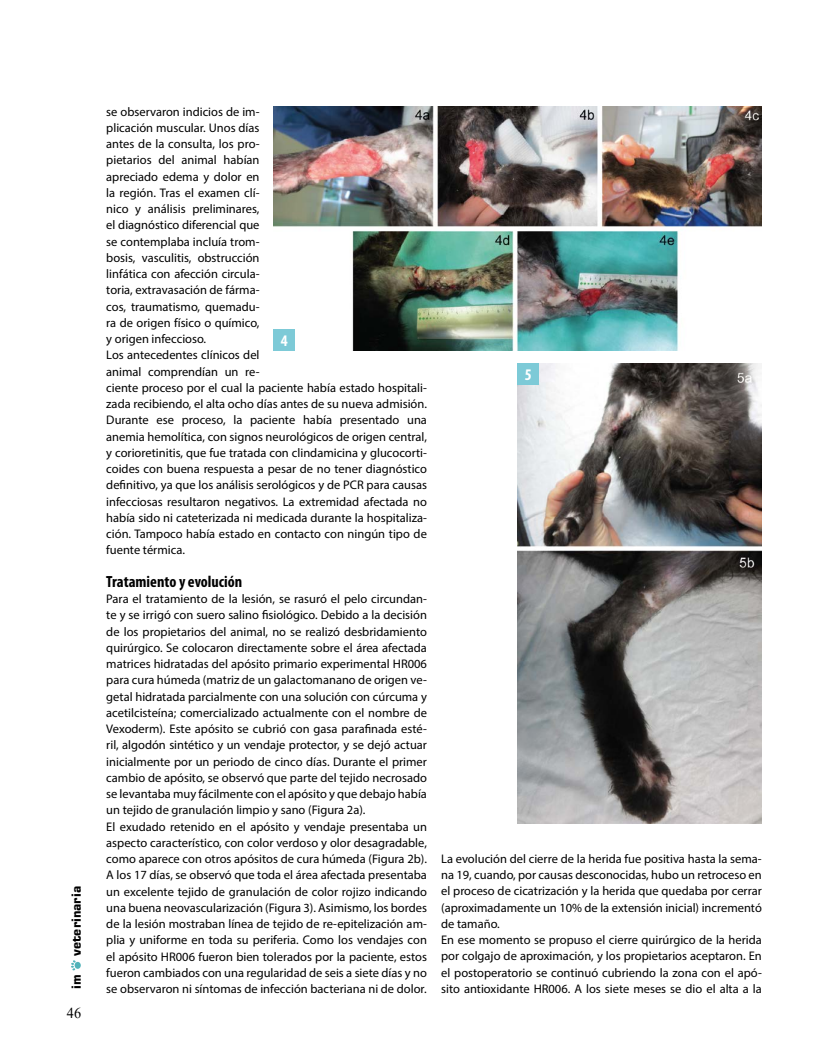
<style>
.page{position:relative;width:815px;height:1063px;background:#fff}
.page>*{position:absolute;margin:0;border:0;box-sizing:border-box;transform-origin:0 0}
.t1{font:700 condensed 16.25px "Myriad Pro";color:#000}
.t2{font:700 condensed 16.25px "Myriad Pro";color:#fff}
.t3{font:15px "Times New Roman";color:#000;scale:.95 1}
.t4{font:12.5px/16.2px "Myriad Pro";color:#000}
.t5{font:700 12.5px "Square 721 BT";color:#000}
</style>
<div class="page">
<div style="left:75px;top:962px;width:6px;height:7px;background:#51b3b9;border-radius:50%"></div>
<svg style="left:71px;top:960px;width:5px;height:11px"></svg>
<img style="left:518px;top:363px;width:244px;height:461px">
<div style="left:518px;top:363px;width:21px;height:22px;background:#7dcad7"></div>
<img style="left:274px;top:106px;width:488px;height:244px">
<div style="left:274px;top:329px;width:21px;height:21px;background:#7dcad7"></div>
<p class="t5" style="left:69px;top:956px;width:71px;rotate:-90deg">veterinaria</p>
<p class="t5" style="left:69px;top:989px;width:16px;rotate:-90deg">im</p>
<p class="t3" style="left:67px;top:1003px;width:16px">46</p>
<p class="t4" style="left:106px;top:103px;width:322px">se observaron indicios de im-<br>plicación muscular. Unos días<br>antes de la consulta, los pro-<br>pietarios del animal habían<br>apreciado edema y dolor en<br>la región. Tras el examen clí-<br>nico y análisis preliminares,<br>el diagnóstico diferencial que<br>se contemplaba incluía trom-<br>bosis, vasculitis, obstrucción<br>linfática con afección circula-<br>toria, extravasación de fárma-<br>cos, traumatismo, quemadu-<br>ra de origen físico o químico,<br>y origen infeccioso.<br>Los antecedentes clínicos del<br>animal comprendían un re-<br>ciente proceso por el cual la paciente había estado hospitali&shy;zada recibiendo, el alta ocho días antes de su nueva admisión.<br>Durante ese proceso, la paciente había presentado una anemia hemolítica, con signos neurológicos de origen central, y corioretinitis, que fue tratada con clindamicina y glucocorti&shy;coides con buena respuesta a pesar de no tener diagnóstico definitivo, ya que los análisis serológicos y de PCR para causas infecciosas resultaron negativos. La extremidad afectada no había sido ni cateterizada ni medicada durante la hospitaliza&shy;ción. Tampoco había estado en contacto con ningún tipo de fuente térmica.</p>
<h1 class="t1" style="left:106px;top:571px;width:137px">Tratamiento y evolución</h1>
<p class="t4" style="left:106px;top:591px;width:322px">Para el tratamiento de la lesión, se rasuró el pelo circundan&shy;te y se irrigó con suero salino fisiológico. Debido a la decisión de los propietarios del animal, no se realizó desbridamiento quirúrgico. Se colocaron directamente sobre el área afectada matrices hidratadas del apósito primario experimental HR006 para cura húmeda (matriz de un galactomanano de origen ve&shy;getal hidratada parcialmente con una solución con cúrcuma y acetilcisteína; comercializado actualmente con el nombre de Vexoderm). Este apósito se cubrió con gasa parafinada esté&shy;ril, algodón sintético y un vendaje protector, y se dejó actuar inicialmente por un periodo de cinco días. Durante el primer cambio de apósito, se observó que parte del tejido necrosado se levantaba muy fácilmente con el apósito y que debajo había un tejido de granulación limpio y sano (Figura 2a).<br>El exudado retenido en el apósito y vendaje presentaba un aspecto característico, con color verdoso y olor desagradable, como aparece con otros apósitos de cura húmeda (Figura 2b).<br>A los 17 días, se observó que toda el área afectada presentaba un excelente tejido de granulación de color rojizo indicando una buena neovascularización (Figura 3). Asimismo, los bordes de la lesión mostraban línea de tejido de re-epitelización am&shy;plia y uniforme en toda su periferia. Como los vendajes con el apósito HR006 fueron bien tolerados por la paciente, estos fueron cambiados con una regularidad de seis a siete días y no se observaron ni síntomas de infección bacteriana ni de dolor.</p>
<h1 class="t2" style="left:281px;top:330px;width:8px">4</h1>
<h1 class="t2" style="left:525px;top:365px;width:8px">5</h1>
<p class="t4" style="left:441px;top:850px;width:322px">La evolución del cierre de la herida fue positiva hasta la sema&shy;na 19, cuando, por causas desconocidas, hubo un retroceso en el proceso de cicatrización y la herida que quedaba por cerrar (aproximadamente un 10% de la extensión inicial) incrementó de tamaño.<br>En ese momento se propuso el cierre quirúrgico de la herida por colgajo de aproximación, y los propietarios aceptaron. En el postoperatorio se continuó cubriendo la zona con el apó&shy;sito antioxidante HR006. A los siete meses se dio el alta a la</p>
</div>
